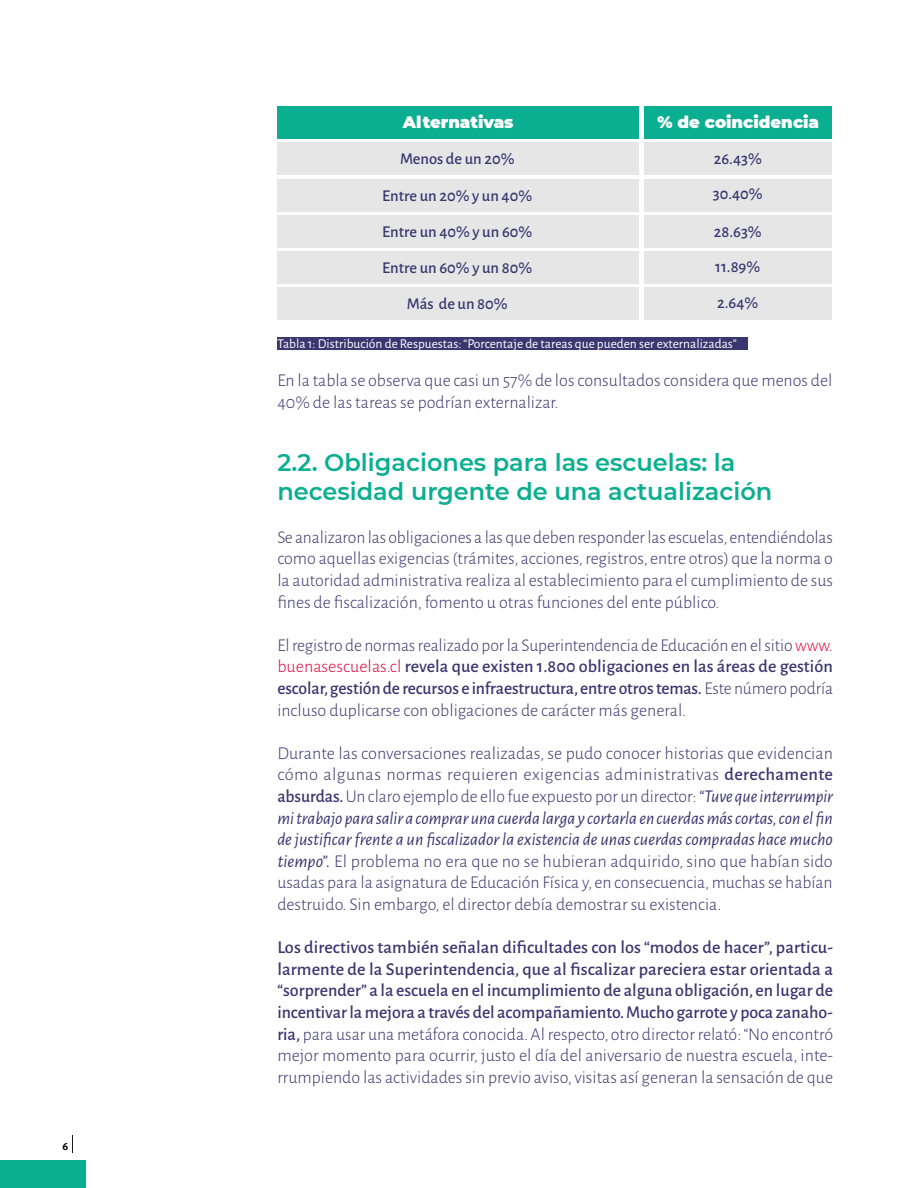
<style>
.page{position:relative;width:918px;height:1188px;background:#fff}
.page>*{position:absolute;margin:0;border:0;box-sizing:border-box;transform-origin:0 0}
.t1{font:600 24px/28.8px "Montserrat";color:#0aae90}
.t2{font:300 18px/21.6px "Alegreya Sans";color:#3b3570;text-align:justify}
.t3{font:500 18px/21.6px "Alegreya Sans";color:#3b3570;text-align:justify}
.t4{font:500 16.5px/36.2px "Alegreya Sans";color:#3b3570}
.t5{font:900 16.5px "Montserrat";color:#fff}
.t6{font:13.5px "Alegreya Sans";color:#fff}
.t7{font:700 12px "Alegreya Sans";color:#000}
.s1{color:#e4003a}
.s2{font-weight:500}
.s3{font-weight:400;font-style:italic}
.s4{font-weight:300}
</style>
<div class="page">
<svg style="left:72px;top:1135px;width:1px;height:18px"></svg>
<div style="left:0;top:1160px;width:85px;height:28px;background:#0aae90"></div>
<div style="left:277px;top:337px;width:470px;height:13px;background:#3b3570"></div>
<div style="left:277px;top:106px;width:362px;height:33px;background:#0aae90"></div>
<div style="left:277px;top:142px;width:362px;height:33px;background:#e6e6e6"></div>
<div style="left:277px;top:215px;width:362px;height:33px;background:#e6e6e6"></div>
<div style="left:277px;top:179px;width:362px;height:33px;background:#e6e6e6"></div>
<div style="left:277px;top:251px;width:362px;height:33px;background:#e6e6e6"></div>
<div style="left:277px;top:287px;width:362px;height:33px;background:#e6e6e6"></div>
<div style="left:644px;top:106px;width:188px;height:33px;background:#0aae90"></div>
<div style="left:644px;top:142px;width:188px;height:33px;background:#e6e6e6"></div>
<div style="left:644px;top:215px;width:188px;height:33px;background:#e6e6e6"></div>
<div style="left:644px;top:179px;width:188px;height:33px;background:#e6e6e6"></div>
<div style="left:644px;top:251px;width:188px;height:33px;background:#e6e6e6"></div>
<div style="left:644px;top:287px;width:188px;height:33px;background:#e6e6e6"></div>
<p class="t7" style="left:62px;top:1137px;width:7px">6</p>
<p class="t5" style="left:403px;top:110px;width:112px">Alternativas</p>
<p class="t5" style="left:658px;top:110px;width:163px">% de coincidencia</p>
<p class="t4" style="left:400px;top:140px;width:116px">Menos de un 20%</p>
<p class="t4" style="left:714px;top:140px;width:50px">26.43%</p>
<p class="t4" style="left:382px;top:177px;width:151px">Entre un 20% y un 40%</p>
<p class="t4" style="left:713px;top:175px;width:51px">30.40%</p>
<p class="t4" style="left:382px;top:212px;width:152px">Entre un 40% y un 60%</p>
<p class="t4" style="left:714px;top:212px;width:49px">28.63%</p>
<p class="t4" style="left:382px;top:249px;width:151px;text-align:center">Entre un 60% y un 80%<br>Más de un 80%</p>
<p class="t4" style="left:715px;top:247px;width:46px">11.89%<br>2.64%</p>
<p class="t6" style="left:277px;top:335px;width:461px">Tabla 1: Distribución de Respuestas: “Porcentaje de tareas que pueden ser externalizadas”</p>
<p class="t2" style="left:277px;top:369px;width:557px">En la tabla se observa que casi un 57% de los consultados considera que menos del<br>40% de las tareas se podrían externalizar.</p>
<h1 class="t1" style="left:277px;top:447px;width:496px">2.2. Obligaciones para las escuelas: la necesidad urgente de una actualización</h1>
<p class="t2" style="left:277px;top:526px;width:557px">Se analizaron las obligaciones a las que deben responder las escuelas, entendiéndolas como aquellas exigencias (trámites, acciones, registros, entre otros) que la norma o la autoridad administrativa realiza al establecimiento para el cumplimiento de sus fines de fiscalización, fomento u otras funciones del ente público.</p>
<p class="t2" style="left:277px;top:634px;width:557px">El registro de normas realizado por la Superintendencia de Educación en el sitio <span class="s1">www. buenasescuelas.cl</span> <span class="s2">revela que existen 1.800 obligaciones en las áreas de gestión escolar, gestión de recursos e infraestructura, entre otros temas.</span> Este número podría incluso duplicarse con obligaciones de carácter más general.</p>
<p class="t2" style="left:277px;top:742px;width:557px">Durante las conversaciones realizadas, se pudo conocer historias que evidencian cómo algunas normas requieren exigencias administrativas <span class="s2">derechamente absurdas.</span> Un claro ejemplo de ello fue expuesto por un director: <span class="s3">“Tuve que interrumpir mi trabajo para salir a comprar una cuerda larga y cortarla en cuerdas más cortas, con el fin de justificar frente a un fiscalizador la existencia de unas cuerdas compradas hace mucho tiempo”.</span> El problema no era que no se hubieran adquirido, sino que habían sido usadas para la asignatura de Educación Física y, en consecuencia, muchas se habían destruido. Sin embargo, el director debía demostrar su existencia.</p>
<p class="t3" style="left:277px;top:935px;width:557px">Los directivos también señalan dificultades con los “modos de hacer”, particu&shy;larmente de la Superintendencia, que al fiscalizar pareciera estar orientada a “sorprender” a la escuela en el incumplimiento de alguna obligación, en lugar de incentivar la mejora a través del acompañamiento. Mucho garrote y poca zanaho&shy;ria, <span class="s4">para usar una metáfora conocida. Al respecto, otro director relató: “No encontró mejor momento para ocurrir, justo el día del aniversario de nuestra escuela, inte&shy;rrumpiendo las actividades sin previo aviso, visitas así generan la sensación de que</span></p>
</div>
